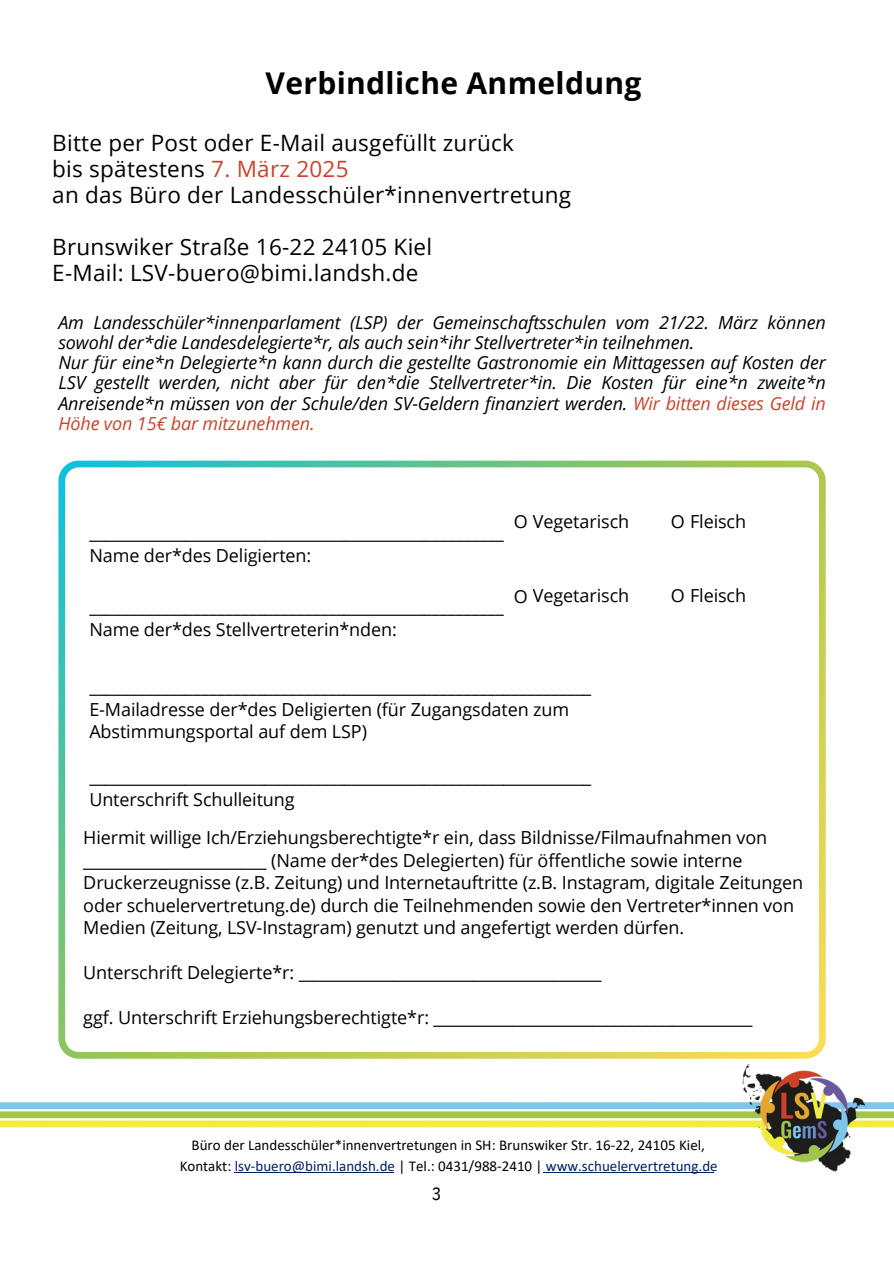
<style>
.page{position:relative;width:894px;height:1264px;background:#fff}
.page>*{position:absolute;margin:0;border:0;box-sizing:border-box;transform-origin:0 0}
.t1{font:700 30px "Open Sans";letter-spacing:.01em;color:#000}
.t2{font:22.5px/25.8px "Open Sans";letter-spacing:.01em;color:#000}
.t3{font:18px/22.5px "Open Sans";letter-spacing:-.005em;color:#000}
.t4{font:italic 18px/20.2px "Open Sans";letter-spacing:-.01em;color:#000}
.t5{font:18px "IBM Plex Sans Cond";color:#000}
.t6{font:15px "Calibri";color:#002060}
.t7{font:15px "Calibri";color:#000}
.s1{color:#c9432b}
.s2{color:#000}
</style>
<div class="page">
<hr style="left:234px;top:1172px;width:159px;height:1px;background:#002060">
<hr style="left:543px;top:1172px;width:170px;height:1px;background:#002060">
<img style="left:0;top:1102px;width:893px;height:26px">
<svg style="left:58px;top:460px;width:767px;height:598px"></svg>
<img style="left:741px;top:1055px;width:125px;height:117px">
<h3 class="t1" style="left:265px;top:62px;width:377px">Verbindliche Anmeldung</h3>
<p class="t2" style="left:52px;top:130px;width:520px">Bitte per Post oder E-Mail ausgefüllt zurück<br>bis spätestens <span class="s1">7. März 2025<br></span>an das Büro der Landesschüler*innenvertretung</p>
<p class="t2" style="left:52px;top:233px;width:381px">Brunswiker Straße 16-22 24105 Kiel<br>E-Mail: LSV-buero@bimi.landsh.de</p>
<h3 class="t4" style="left:58px;top:311px;width:768px">Am Landesschüler*innenparlament (LSP) der Gemeinschaftsschulen vom 21/22. März können sowohl der*die Landesdelegierte*r, als auch sein*ihr Stellvertreter*in teilnehmen.<br>Nur für eine*n Delegierte*n kann durch die gestellte Gastronomie ein Mittagessen auf Kosten der LSV gestellt werden, nicht aber für den*die Stellvertreter*in. Die Kosten für eine*n zweite*n Anreisende*n müssen von der Schule/den SV-Geldern finanziert werden. <span class="s1">Wir bitten dieses Geld in Höhe von 15€ bar mitzunehmen.</span></h3>
<p class="t3" style="left:89px;top:521px;width:416px">____________________________________________________<br>Name der*des Deligierten:</p>
<p class="t3" style="left:89px;top:595px;width:416px">____________________________________________________<br>Name der*des Stellvertreterin*nden:</p>
<p class="t3" style="left:513px;top:510px;width:117px">O Vegetarisch</p>
<p class="t3" style="left:670px;top:510px;width:77px">O Fleisch</p>
<h3 class="t3" style="left:513px;top:584px;width:117px">O Vegetarisch</h3>
<h3 class="t3" style="left:670px;top:584px;width:77px">O Fleisch</h3>
<h3 class="t3" style="left:89px;top:675px;width:503px">_______________________________________________________________<br>E-Mailadresse der*des Deligierten (für Zugangsdaten zum<br>Abstimmungsportal auf dem LSP)</h3>
<h3 class="t3" style="left:89px;top:765px;width:503px">_______________________________________________________________<br>Unterschrift Schulleitung</h3>
<h1 class="t3" style="left:83px;top:825px;width:721px">Hiermit willige Ich/Erziehungsberechtigte*r ein, dass Bildnisse/Filmaufnahmen von _______________________ (Name der*des Delegierten) für öffentliche sowie interne Druckerzeugnisse (z.B. Zeitung) und Internetauftritte (z.B. Instagram, digitale Zeitungen oder schuelervertretung.de) durch die Teilnehmenden sowie den Vertreter*innen von Medien (Zeitung, LSV-Instagram) genutzt und angefertigt werden dürfen.</h1>
<h2 class="t3" style="left:83px;top:960px;width:519px">Unterschrift Delegierte*r: ______________________________________</h2>
<h2 class="t3" style="left:83px;top:1005px;width:670px">ggf. Unterschrift Erziehungsberechtigte*r: ________________________________________</h2>
<h3 class="t7" style="left:191px;top:1138px;width:514px">Büro der Landesschüler*innenvertretungen in SH: Brunswiker Str. 16-22, 24105 Kiel,</h3>
<p class="t6" style="left:180px;top:1159px;width:539px"><span class="s2">Kontakt:</span> lsv-buero@bimi.landsh.de <span class="s2">| Tel.: 0431/988-2410 |</span> www.schuelervertretung.de</p>
<h3 class="t5" style="left:431px;top:1181px;width:11px">3</h3>
</div>
